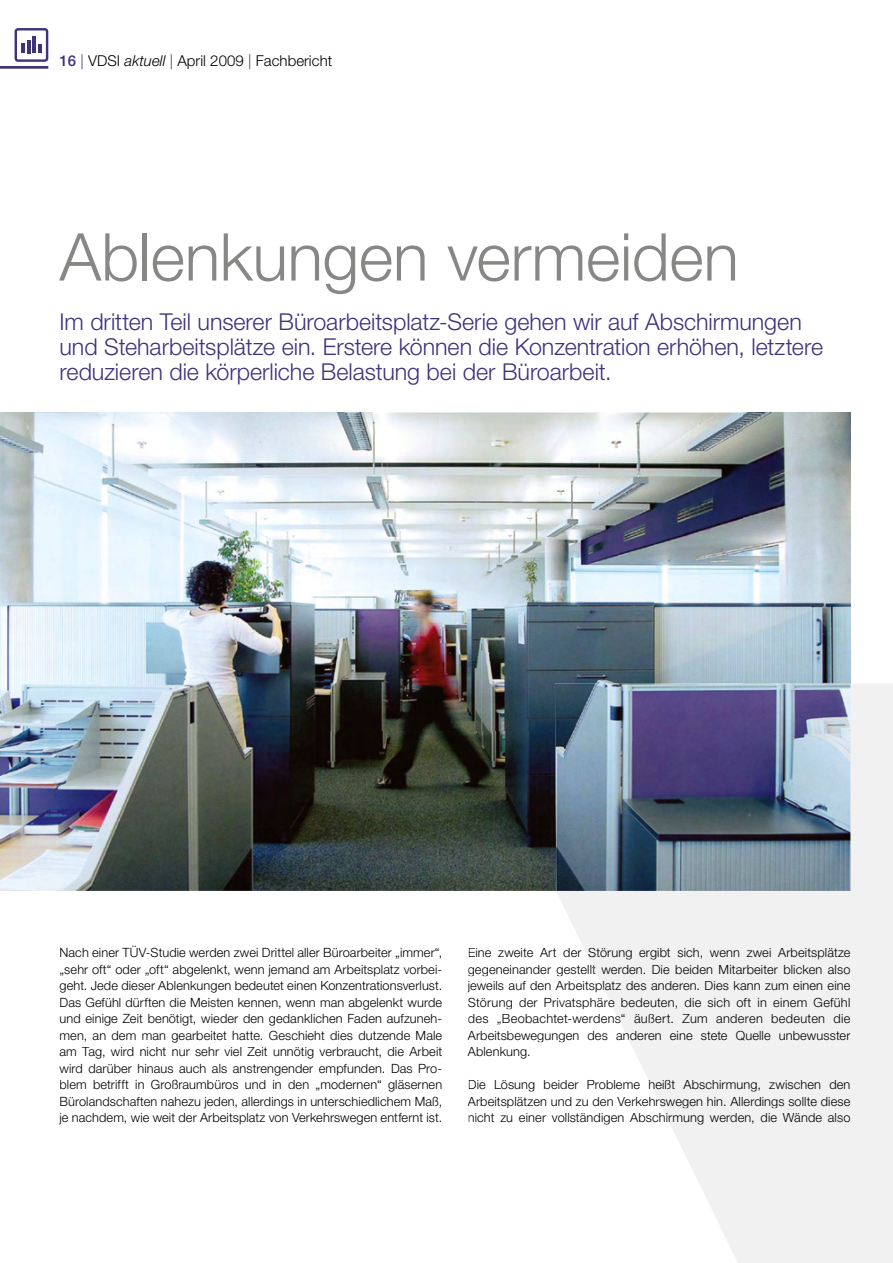
<style>
.page{position:relative;width:893px;height:1263px;background:#fff}
.page>*{position:absolute;margin:0;border:0;box-sizing:border-box;transform-origin:0 0}
.t1{font:300 66px "Helvetica Neue";letter-spacing:-.005em;color:#878786}
.t2{font:300 23.25px/24.8px "Helvetica Neue";color:#42317b}
.t3{font:300 15px "Helvetica Neue";letter-spacing:.005em;color:#000}
.t4{font:300 12.75px/16.5px "Helvetica Neue";letter-spacing:.01em;color:#000;text-align:justify}
.s1{font-weight:500;color:#42317b}
.s2{color:#42317b}
.s3{font-style:italic}
</style>
<div class="page">
<svg style="left:557px;top:684px;width:336px;height:579px;fill:#f1f1f1"></svg>
<hr style="left:0;top:66px;width:48px;height:3px;background:#42317b">
<div style="left:15px;top:28px;width:33px;height:34px;border:2px solid #42317b;border-radius:2px"></div>
<svg style="left:38px;top:44px;width:3px;height:9px"></svg>
<hr style="left:33px;top:37px;width:3px;height:16px;background:#42317b">
<svg style="left:22px;top:40px;width:8px;height:13px"></svg>
<svg style="left:584px;top:948px;width:266px;height:94px"></svg>
<div style="left:648px;top:1080px;width:202px;height:45px;background:#f1f1f1"></div>
<img style="left:0;top:412px;width:744px;height:319px">
<img style="left:744px;top:412px;width:106px;height:272px">
<img style="left:0;top:731px;width:555px;height:160px">
<img style="left:555px;top:684px;width:295px;height:207px">
<p class="t3" style="left:60px;top:51px;width:274px"><span class="s1">16</span> <span class="s2">|</span> VDSI <span class="s3">aktuell</span> <span class="s2">|</span> April 2009 <span class="s2">|</span> Fachbericht</p>
<h1 class="t1" style="left:60px;top:217px;width:681px">Ablenkungen vermeiden</h1>
<h2 class="t2" style="left:60px;top:309px;width:765px">Im dritten Teil unserer Büroarbeitsplatz-Serie gehen wir auf Abschirmungen und Steharbeitsplätze ein. Erstere können die Konzentration erhöhen, letztere reduzieren die körperliche Belastung bei der Büroarbeit.</h2>
<p class="t4" style="left:60px;top:944px;width:384px">Nach einer TÜV-Studie werden zwei Drittel aller Büroarbeiter „immer“, „sehr oft“ oder „oft“ abgelenkt, wenn jemand am Arbeitsplatz vorbei&shy;geht. Jede dieser Ablenkungen bedeutet einen Konzentrationsverlust.<br>Das Gefühl dürften die Meisten kennen, wenn man abgelenkt wurde und einige Zeit benötigt, wieder den gedanklichen Faden aufzuneh&shy;men, an dem man gearbeitet hatte. Geschieht dies dutzende Male am Tag, wird nicht nur sehr viel Zeit unnötig verbraucht, die Arbeit wird darüber hinaus auch als anstrengender empfunden. Das Pro&shy;blem betrifft in Großraumbüros und in den „modernen“ gläsernen Bürolandschaften nahezu jeden, allerdings in unterschiedlichem Maß, je nachdem, wie weit der Arbeitsplatz von Verkehrswegen entfernt ist.</p>
<p class="t4" style="left:468px;top:944px;width:384px">Eine zweite Art der Störung ergibt sich, wenn zwei Arbeitsplätze gegeneinander gestellt werden. Die beiden Mitarbeiter blicken also jeweils auf den Arbeitsplatz des anderen. Dies kann zum einen eine Störung der Privatsphäre bedeuten, die sich oft in einem Gefühl des „Beobachtet-werdens“ äußert. Zum anderen bedeuten die Arbeitsbewegungen des anderen eine stete Quelle unbewusster Ablenkung.</p>
<p class="t4" style="left:468px;top:1076px;width:384px">Die Lösung beider Probleme heißt Abschirmung, zwischen den Arbeitsplätzen und zu den Verkehrswegen hin. Allerdings sollte diese nicht zu einer vollständigen Abschirmung werden, die Wände also</p>
</div>
